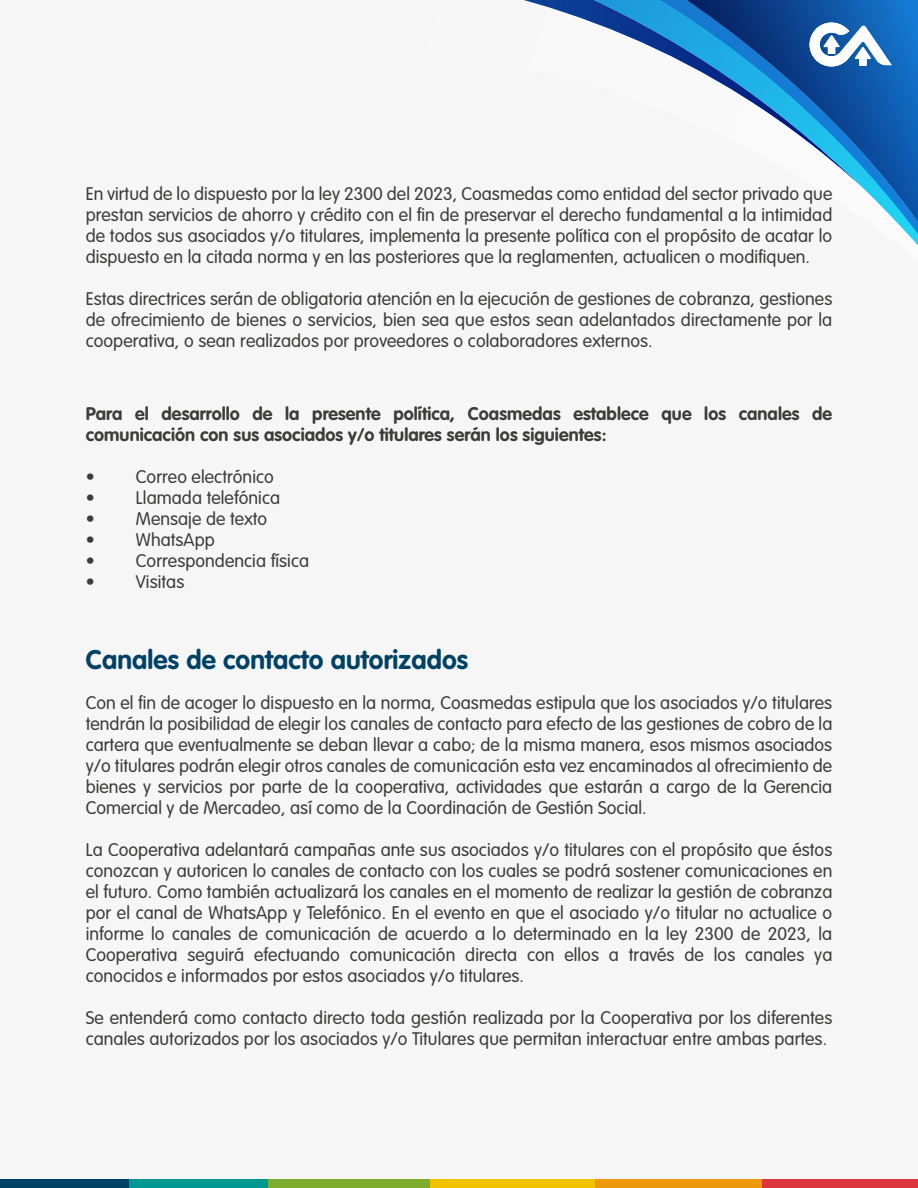
<style>
.page{position:relative;width:918px;height:1188px;background:#f6f6f6}
.page>*{position:absolute;margin:0;border:0;box-sizing:border-box;transform-origin:0 0}
.t1{font:700 26.4px "VAG Rounded Std";letter-spacing:.005em;color:#004265}
.t2{font:300 18px/21px "VAG Rounded Std";letter-spacing:.005em;color:#3c3c3b;text-align:justify}
.t3{font:700 18px/21px "VAG Rounded Std";letter-spacing:.005em;color:#3c3c3b}
</style>
<div class="page">
<svg style="left:524px;top:0;width:394px;height:245px"></svg>
<div style="left:0;top:1179px;width:130px;height:9px;background:#004265"></div>
<div style="left:130px;top:1179px;width:139px;height:9px;background:#009891"></div>
<div style="left:268px;top:1179px;width:163px;height:9px;background:#7eac2c"></div>
<div style="left:430px;top:1179px;width:167px;height:9px;background:#f2c200"></div>
<div style="left:596px;top:1179px;width:166px;height:9px;background:#ec990c"></div>
<div style="left:762px;top:1179px;width:156px;height:9px;background:#dc363d"></div>
<svg style="left:810px;top:22px;width:82px;height:45px"></svg>
<p class="t2" style="left:86px;top:184px;width:748px">En virtud de lo dispuesto por la ley 2300 del 2023, Coasmedas como entidad del sector privado que prestan servicios de ahorro y crédito con el fin de preservar el derecho fundamental a la intimidad de todos sus asociados y/o titulares, implementa la presente política con el propósito de acatar lo dispuesto en la citada norma y en las posteriores que la reglamenten, actualicen o modifiquen.</p>
<p class="t2" style="left:86px;top:289px;width:748px">Estas directrices serán de obligatoria atención en la ejecución de gestiones de cobranza, gestiones de ofrecimiento de bienes o servicios, bien sea que estos sean adelantados directamente por la cooperativa, o sean realizados por proveedores o colaboradores externos.</p>
<p class="t3" style="left:86px;top:403px;width:748px">Para el desarrollo de la presente política, Coasmedas establece que los canales de comunicación con sus asociados y/o titulares serán los siguientes:</p>
<p class="t2" style="left:86px;top:466px;width:190px">• Correo electrónico</p>
<p class="t2" style="left:86px;top:487px;width:196px">• Llamada telefónica</p>
<p class="t2" style="left:86px;top:508px;width:183px">• Mensaje de texto</p>
<p class="t2" style="left:86px;top:529px;width:131px">• WhatsApp</p>
<p class="t2" style="left:86px;top:550px;width:225px">• Correspondencia física</p>
<p class="t2" style="left:86px;top:571px;width:100px">• Visitas</p>
<h1 class="t1" style="left:86px;top:644px;width:384px">Canales de contacto autorizados</h1>
<p class="t2" style="left:86px;top:693px;width:748px">Con el fin de acoger lo dispuesto en la norma, Coasmedas estipula que los asociados y/o titulares tendrán la posibilidad de elegir los canales de contacto para efecto de las gestiones de cobro de la cartera que eventualmente se deban llevar a cabo; de la misma manera, esos mismos asociados y/o titulares podrán elegir otros canales de comunicación esta vez encaminados al ofrecimiento de bienes y servicios por parte de la cooperativa, actividades que estarán a cargo de la Gerencia Comercial y de Mercadeo, así como de la Coordinación de Gestión Social.</p>
<p class="t2" style="left:86px;top:840px;width:748px">La Cooperativa adelantará campañas ante sus asociados y/o titulares con el propósito que éstos conozcan y autoricen lo canales de contacto con los cuales se podrá sostener comunicaciones en el futuro. Como también actualizará los canales en el momento de realizar la gestión de cobranza por el canal de WhatsApp y Telefónico. En el evento en que el asociado y/o titular no actualice o informe lo canales de comunicación de acuerdo a lo determinado en la ley 2300 de 2023, la Cooperativa seguirá efectuando comunicación directa con ellos a través de los canales ya conocidos e informados por estos asociados y/o titulares.</p>
<p class="t2" style="left:86px;top:1008px;width:748px">Se entenderá como contacto directo toda gestión realizada por la Cooperativa por los diferentes canales autorizados por los asociados y/o Titulares que permitan interactuar entre ambas partes.</p>
</div>
